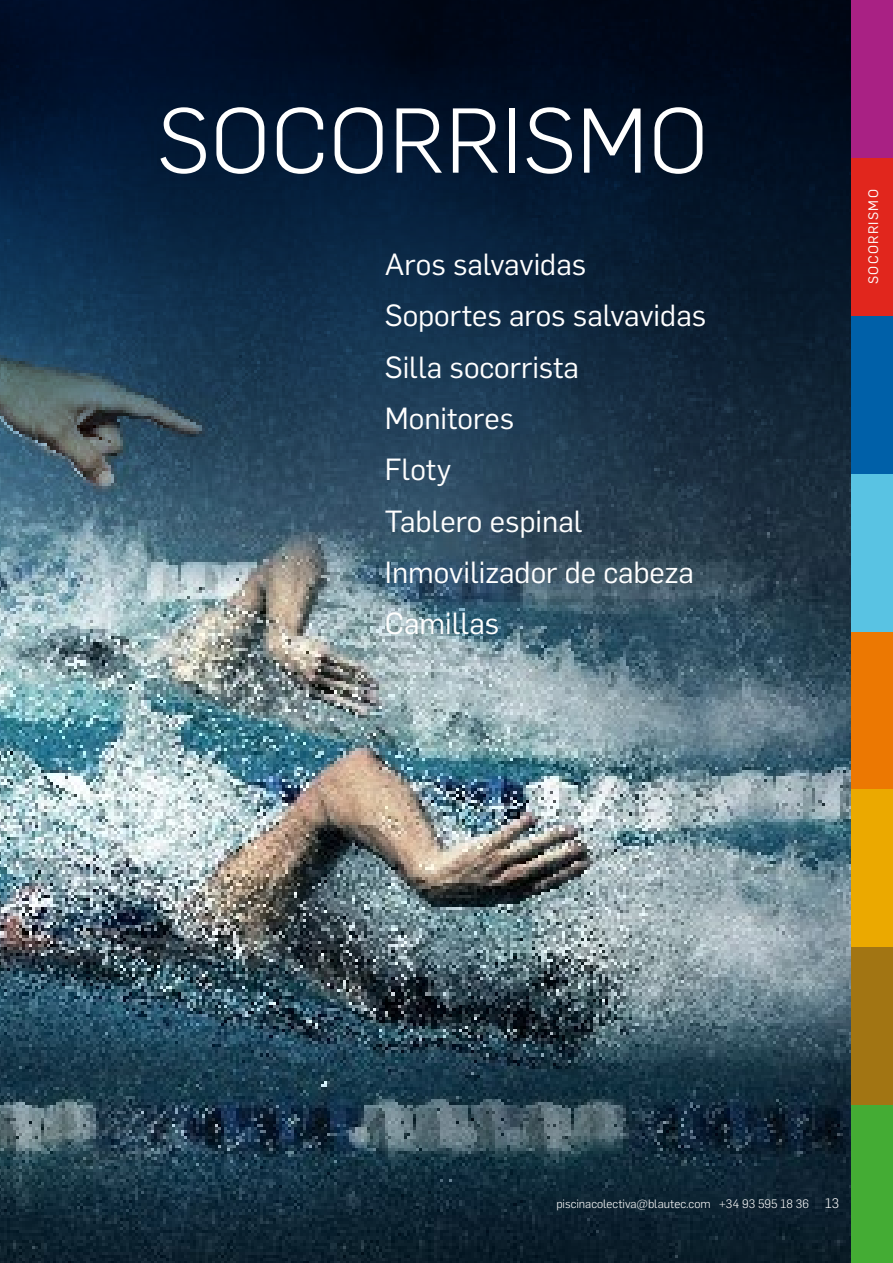
<style>
.page{position:relative;width:893px;height:1263px;background:#fff}
.page>*{position:absolute;margin:0;border:0;box-sizing:border-box;transform-origin:0 0}
.t1{font:300 90px "Flama";letter-spacing:.01em;color:#fff}
.t2{font:30px/51.3px "Flama";color:#fff}
.t3{font:13.5px "Flama";letter-spacing:.1em;color:#fff}
.t4{font:300 12px "Flama";color:#fff}
.s1{font-size:13.5px}
</style>
<div class="page">
<div style="left:850px;top:0;width:43px;height:158px;background:#a92184"></div>
<div style="left:850px;top:947px;width:43px;height:158px;background:#a27513"></div>
<div style="left:850px;top:631px;width:43px;height:158px;background:#ec7802"></div>
<div style="left:850px;top:474px;width:43px;height:157px;background:#59c3e3"></div>
<div style="left:850px;top:316px;width:43px;height:158px;background:#0060a8"></div>
<div style="left:850px;top:158px;width:43px;height:158px;background:#e1261d"></div>
<div style="left:850px;top:789px;width:43px;height:158px;background:#eba900"></div>
<div style="left:850px;top:1105px;width:43px;height:158px;background:#44ac34"></div>
<img style="left:0;top:605px;width:850px;height:658px">
<svg style="left:0;top:0;width:850px;height:605px;background:#193046"></svg>
<h1 class="t1" style="left:157px;top:80px;width:553px">SOCORRISMO</h1>
<p class="t2" style="left:385px;top:237px;width:323px">Aros salvavidas<br>Soportes aros salvavidas<br>Silla socorrista<br>Monitores<br>Floty<br>Tablero espinal<br>Inmovilizador de cabeza<br>Camillas</p>
<p class="t3" style="left:864px;top:284px;width:96px;rotate:-90deg">SOCORRISMO</p>
<p class="t4" style="left:556px;top:1196px;width:284px">piscinacolectiva@blautec.com +34 93 595 18 36 <span class="s1">13</span></p>
</div>
